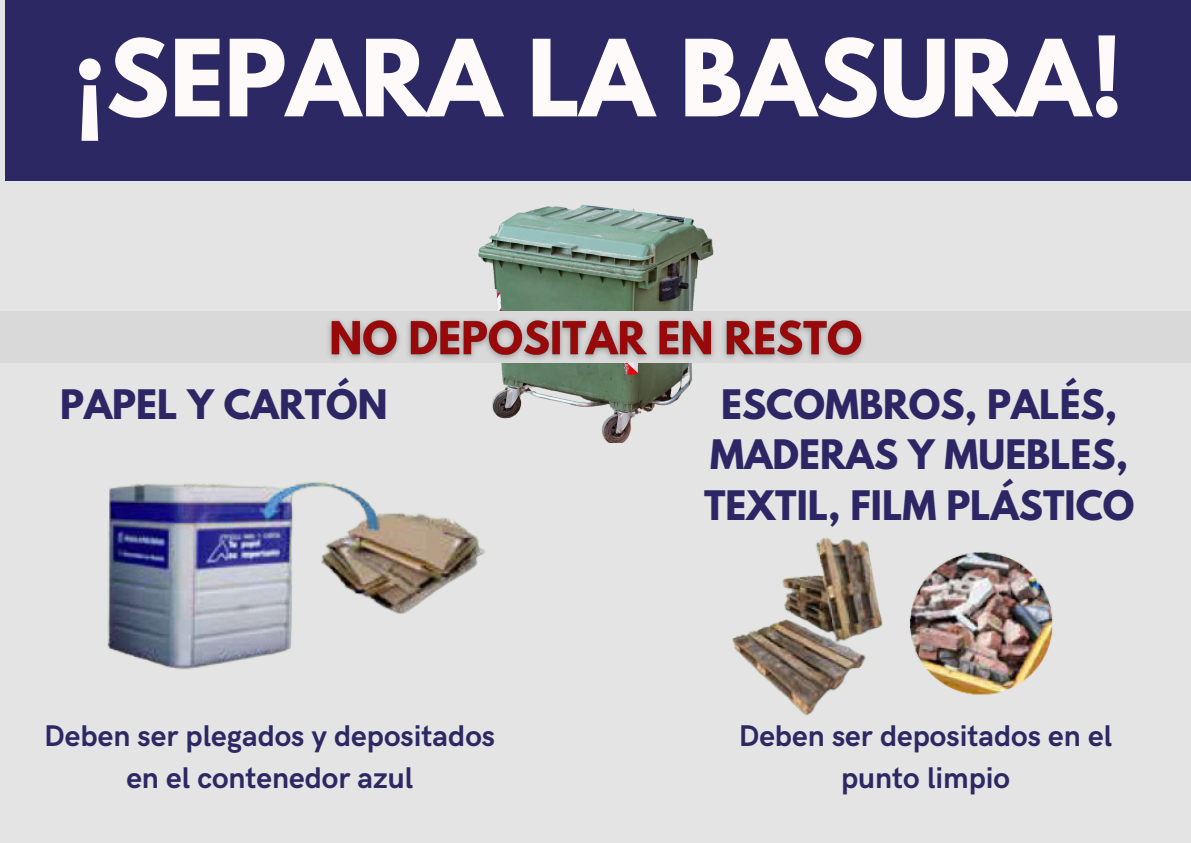
<style>
.page{position:relative;width:1191px;height:843px;background:#fff}
.page>*{position:absolute;margin:0;border:0;box-sizing:border-box;transform-origin:0 0}
.t1{font:700 94px "League Spartan";color:#fffafa}
.t2{font:700 36px/50.2px "League Spartan";color:#2c2764;text-align:center}
.t3{font:700 30px/42px "HK Grotesk";color:#2c2864;text-align:center}
</style>
<div class="page">
<div style="left:0;top:0;width:1190px;height:842px;background:#e4e4e4"></div>
<img style="left:732px;top:538px;width:321px;height:178px">
<img style="left:478px;top:205px;width:236px;height:237px">
<img style="left:107px;top:377px;width:414px;height:293px">
<div style="left:5px;top:0;width:1185px;height:181px;background:#2c2864"></div>
<div style="left:0;top:311px;width:1190px;height:52px;background:#d9d9d9"></div>
<img style="left:328px;top:319px;width:536px;height:49px">
<p class="t1" style="left:73px;top:32px;width:1051px">¡SEPARA LA BASURA!</p>
<h2 class="t2" style="left:60px;top:384px;width:329px">PAPEL Y CARTÓN</h2>
<h2 class="t2" style="left:704px;top:384px;width:432px">ESCOMBROS, PALÉS,<br>MADERAS Y MUEBLES,<br>TEXTIL, FILM PLÁSTICO</h2>
<p class="t3" style="left:44px;top:716px;width:452px">Deben ser plegados y depositados en el contenedor azul</p>
<p class="t3" style="left:738px;top:716px;width:375px">Deben ser depositados en el punto limpio</p>
</div>
